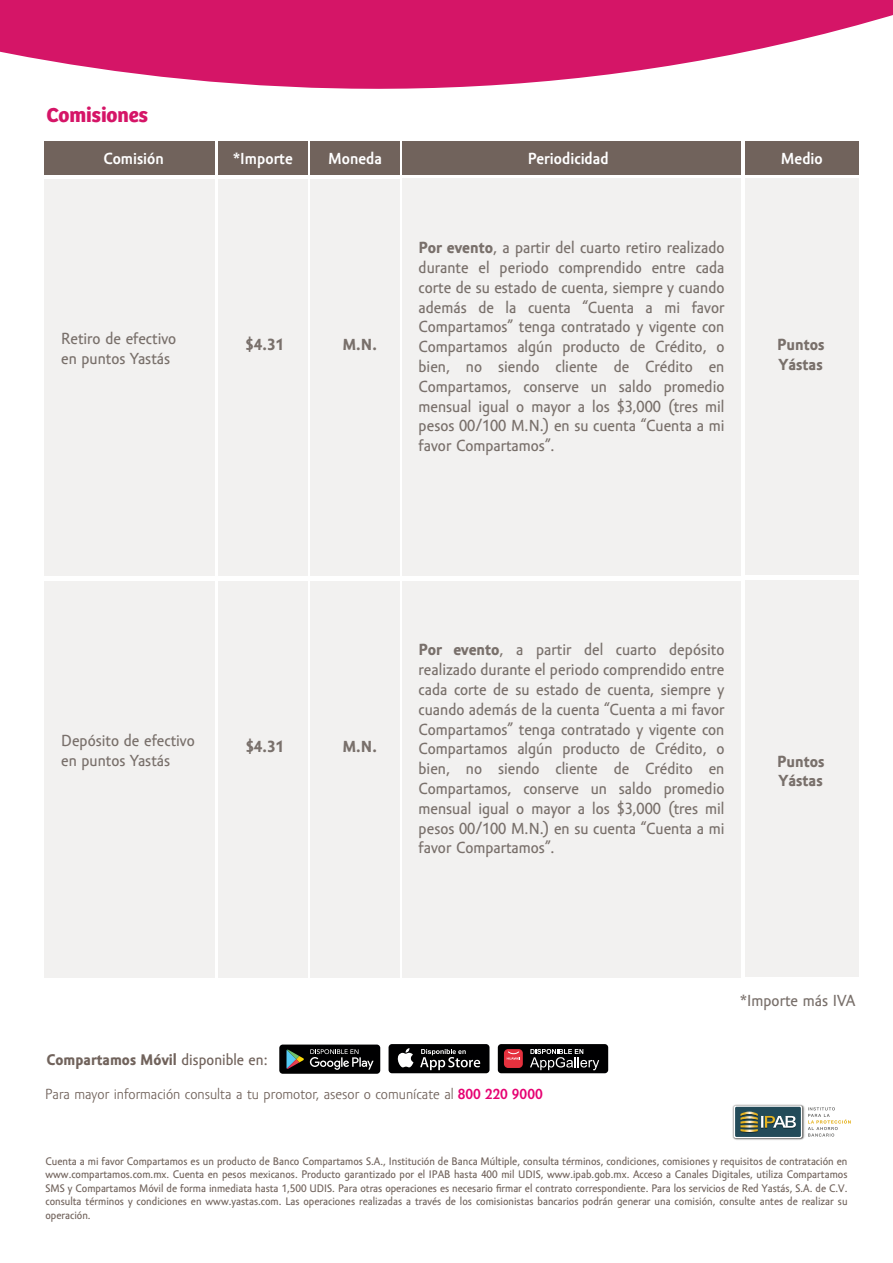
<style>
.page{position:relative;width:893px;height:1263px;background:#fff}
.page>*{position:absolute;margin:0;border:0;box-sizing:border-box;transform-origin:0 0}
.t1{font:700 21px "Bree";color:#d51567}
.t2{font:16.5px/19.8px "Amor Sans Text Pro";color:#79706b}
.t3{font:700 16.5px/19.8px "Amor Sans Text Pro";color:#79706b}
.t4{font:700 16.5px "Amor Sans Pro";color:#fff}
.t5{font:700 15.9px "Amor Sans Text Pro";color:#71635c}
.t6{font:15px "Amor Sans Pro";color:#71635c}
.t7{font:11.25px/13.5px "Amor Sans Text Pro";color:#71635c;text-align:justify}
.s1{font-weight:700}
.s2{font-weight:400}
.s3{font-weight:700;color:#e60272}
</style>
<div class="page">
<svg style="left:808px;top:1107px;width:43px;height:29px"></svg>
<img style="left:732px;top:1104px;width:73px;height:36px">
<svg style="left:734px;top:1105px;width:68px;height:33px;background:#5f7673"></svg>
<svg style="left:0;top:0;width:893px;height:315px"></svg>
<div style="left:44px;top:142px;width:171px;height:33px;background:#71635c"></div>
<div style="left:44px;top:180px;width:171px;height:396px;background:#f2f1f0"></div>
<div style="left:218px;top:142px;width:90px;height:33px;background:#71635c"></div>
<div style="left:218px;top:180px;width:90px;height:396px;background:#f2f1f0"></div>
<div style="left:310px;top:142px;width:90px;height:33px;background:#71635c"></div>
<div style="left:310px;top:180px;width:90px;height:396px;background:#f2f1f0"></div>
<div style="left:402px;top:141px;width:339px;height:34px;background:#71635c"></div>
<div style="left:402px;top:178px;width:339px;height:398px;background:#f2f1f0"></div>
<div style="left:745px;top:141px;width:113px;height:34px;background:#71635c"></div>
<div style="left:745px;top:178px;width:113px;height:397px;background:#f2f1f0"></div>
<div style="left:44px;top:582px;width:171px;height:396px;background:#f2f1f0"></div>
<div style="left:218px;top:582px;width:90px;height:396px;background:#f2f1f0"></div>
<div style="left:310px;top:582px;width:90px;height:396px;background:#f2f1f0"></div>
<div style="left:402px;top:582px;width:339px;height:396px;background:#f2f1f0"></div>
<div style="left:745px;top:580px;width:113px;height:397px;background:#f2f1f0"></div>
<div style="left:279px;top:1044px;width:101px;height:30px;background:#000001;border-radius:3px"></div>
<svg style="left:286px;top:1049px;width:18px;height:20px"></svg>
<svg style="left:310px;top:1049px;width:64px;height:21px"></svg>
<div style="left:389px;top:1044px;width:100px;height:29px;background:#000001;border-radius:3px"></div>
<svg style="left:397px;top:1048px;width:16px;height:19px"></svg>
<svg style="left:420px;top:1049px;width:60px;height:21px"></svg>
<div style="left:498px;top:1044px;width:110px;height:29px;background:#000001;border-radius:3px"></div>
<svg style="left:530px;top:1049px;width:69px;height:21px"></svg>
<div style="left:504px;top:1049px;width:19px;height:19px;background:#e6313e;border-radius:4px"></div>
<svg style="left:507px;top:1051px;width:13px;height:8px"></svg>
<p class="t1" style="left:47px;top:102px;width:103px">Comisiones</p>
<p class="t4" style="left:103px;top:149px;width:62px">Comisión</p>
<p class="t4" style="left:233px;top:149px;width:61px">*Importe</p>
<p class="t4" style="left:328px;top:149px;width:55px">Moneda</p>
<p class="t4" style="left:528px;top:149px;width:82px">Periodicidad</p>
<p class="t4" style="left:781px;top:149px;width:43px">Medio</p>
<p class="t2" style="left:419px;top:238px;width:307px;text-align:justify"><span class="s1">Por evento</span>, a partir del cuarto retiro realizado durante el periodo comprendido entre cada corte de su estado de cuenta, siempre y cuando además de la cuenta “Cuenta a mi favor Compartamos” tenga contratado y vigente con Compartamos algún producto de Crédito, o bien, no siendo cliente de Crédito en Compartamos, conserve un saldo promedio mensual igual o mayor a los $3,000 (tres mil pesos 00/100 M.N.) en su cuenta “Cuenta a mi favor Compartamos”.</p>
<p class="t2" style="left:61px;top:329px;width:117px">Retiro de efectivo en puntos Yastás</p>
<p class="t3" style="left:246px;top:335px;width:40px">$4.31</p>
<p class="t3" style="left:777px;top:335px;width:49px">Puntos<br>Yástas</p>
<p class="t3" style="left:342px;top:335px;width:36px">M.N.</p>
<p class="t2" style="left:61px;top:731px;width:135px">Depósito de efectivo en puntos Yastás</p>
<p class="t3" style="left:246px;top:737px;width:40px">$4.31</p>
<p class="t3" style="left:342px;top:737px;width:36px">M.N.</p>
<p class="t2" style="left:419px;top:640px;width:307px;text-align:justify"><span class="s1">Por evento</span>, a partir del cuarto depósito realizado durante el periodo comprendido entre cada corte de su estado de cuenta, siempre y cuando además de la cuenta “Cuenta a mi favor Compartamos” tenga contratado y vigente con Compartamos algún producto de Crédito, o bien, no siendo cliente de Crédito en Compartamos, conserve un saldo promedio mensual igual o mayor a los $3,000 (tres mil pesos 00/100 M.N.) en su cuenta “Cuenta a mi favor Compartamos”.</p>
<p class="t3" style="left:777px;top:752px;width:49px">Puntos<br>Yástas</p>
<p class="t5" style="left:47px;top:1051px;width:222px">Compartamos Móvil <span class="s2">disponible en:</span></p>
<p class="t6" style="left:45px;top:1086px;width:499px">Para mayor información consulta a tu promotor, asesor o comunícate al <span class="s3">800 220 9000</span></p>
<p class="t2" style="left:740px;top:991px;width:117px">*Importe más IVA</p>
<p class="t7" style="left:45px;top:1154px;width:804px">Cuenta a mi favor Compartamos es un producto de Banco Compartamos S.A., Institución de Banca Múltiple, consulta términos, condiciones, comisiones y requisitos de contratación en www.compartamos.com.mx. Cuenta en pesos mexicanos. Producto garantizado por el IPAB hasta 400 mil UDIS, www.ipab.gob.mx. Acceso a Canales Digitales, utiliza Compartamos SMS y Compartamos Móvil de forma inmediata hasta 1,500 UDIS. Para otras operaciones es necesario firmar el contrato correspondiente. Para los servicios de Red Yastás, S.A. de C.V. consulta términos y condiciones en www.yastas.com. Las operaciones realizadas a través de los comisionistas bancarios podrán generar una comisión, consulte antes de realizar su operación.</p>
</div>
